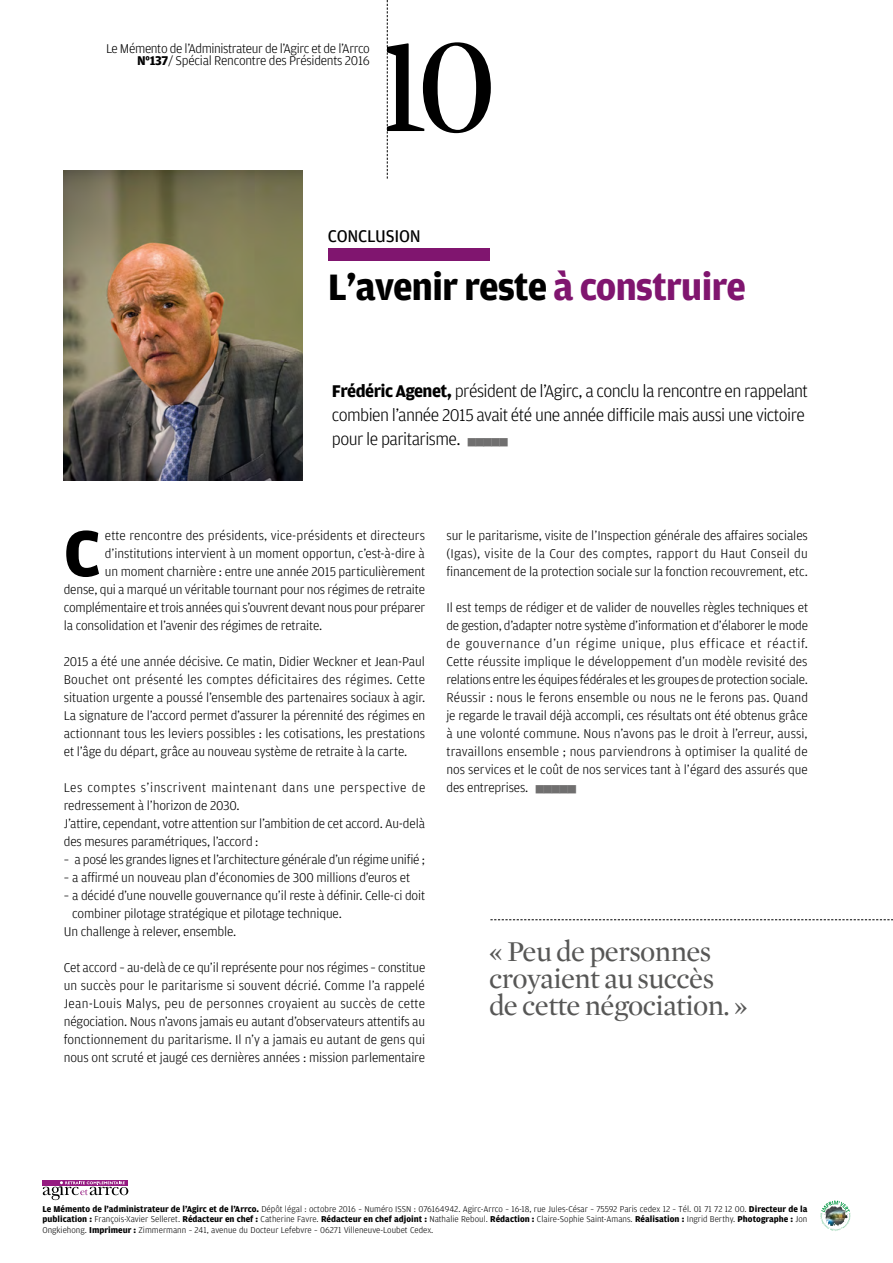
<style>
.page{position:relative;width:893px;height:1263px;background:#fff}
.page>*{position:absolute;margin:0;border:0;box-sizing:border-box;transform-origin:0 0}
.t1{font:141.15px "Mercury Display";color:#000}
.t2{font:700 68.85px "Amplitude";color:#000}
.t3{font:700 39px "Amplitude";letter-spacing:-.03em;color:#000}
.t4{font:29.4px/27.3px "Mercury Display";letter-spacing:-.02em;color:#575756}
.t5{font:300 18px/24px "Amplitude";letter-spacing:-.03em;color:#000}
.t6{font:18px "Amplitude";letter-spacing:-.01em;color:#000}
.t7{font:300 13.5px/18px "Amplitude";letter-spacing:-.01em;color:#000;text-align:justify}
.t8{font:300 13.5px/12px "Amplitude";letter-spacing:-.03em;color:#000;text-align:right}
.t9{font:300 9px/10.5px "Amplitude";color:#000;text-align:justify}
.s1{font-weight:700}
.s2{color:#80156f}
.s3{color:#706f6f}
</style>
<div class="page">
<img style="left:64px;top:170px;width:239px;height:310px">
<div style="left:328px;top:248px;width:162px;height:13px;background:#80156f"></div>
<svg style="left:490px;top:919px;width:403px;height:1px"></svg>
<svg style="left:387px;top:0;width:1px;height:179px"></svg>
<div style="left:43px;top:1180px;width:85px;height:6px;background:#951b81"></div>
<svg style="left:43px;top:1181px;width:85px;height:19px"></svg>
<svg style="left:820px;top:1200px;width:30px;height:31px"></svg>
<p class="t8" style="left:106px;top:42px;width:265px">Le Mémento de l’Administrateur de l’Agirc et de l’Arrco<br><span class="s1">N°137</span>/ Spécial Rencontre des Présidents 2016</p>
<h1 class="t1" style="left:374px;top:-13px;width:124px">10</h1>
<h3 class="t6" style="left:328px;top:226px;width:91px">CONCLUSION</h3>
<h3 class="t3" style="left:328px;top:266px;width:420px">L’avenir reste <span class="s2">à construire</span></h3>
<h3 class="t5" style="left:332px;top:379px;width:478px"><span class="s1">Frédéric Agenet,</span> président de l’Agirc, a conclu la rencontre en rappelant combien l’année 2015 avait été une année difficile mais aussi une victoire pour le paritarisme. <span class="s3">■■■■■</span></h3>
<h2 class="t2" style="left:64px;top:515px;width:38px">C</h2>
<p class="t7" style="left:105px;top:527px;width:322px">ette rencontre des présidents, vice-présidents et directeurs</p>
<p class="t7" style="left:105px;top:545px;width:322px">d’institutions intervient à un moment opportun, c’est-à-dire à</p>
<p class="t7" style="left:105px;top:563px;width:322px">un moment charnière : entre une année 2015 particulièrement</p>
<p class="t7" style="left:64px;top:581px;width:363px">dense, qui a marqué un véritable tournant pour nos régimes de retraite</p>
<p class="t7" style="left:64px;top:599px;width:363px">complémentaire et trois années qui s’ouvrent devant nous pour préparer</p>
<p class="t7" style="left:64px;top:617px;width:260px">la consolidation et l’avenir des régimes de retraite.</p>
<p class="t7" style="left:64px;top:653px;width:363px">2015 a été une année décisive. Ce matin, Didier Weckner et Jean-Paul Bouchet ont présenté les comptes déficitaires des régimes. Cette situation urgente a poussé l’ensemble des partenaires sociaux à agir.<br>La signature de l’accord permet d’assurer la pérennité des régimes en actionnant tous les leviers possibles : les cotisations, les prestations et l’âge du départ, grâce au nouveau système de retraite à la carte.</p>
<p class="t7" style="left:64px;top:779px;width:363px;text-align:left">Les comptes s’inscrivent maintenant dans une perspective de redressement à l’horizon de 2030.<br>J’attire, cependant, votre attention sur l’ambition de cet accord. Au-delà des mesures paramétriques, l’accord :</p>
<p class="t7" style="left:64px;top:851px;width:363px">– a posé les grandes lignes et l’architecture générale d’un régime unifié ;</p>
<p class="t7" style="left:64px;top:869px;width:348px">– a affirmé un nouveau plan d’économies de 300 millions d’euros et</p>
<p class="t7" style="left:64px;top:887px;width:363px">– a décidé d’une nouvelle gouvernance qu’il reste à définir. Celle-ci doit</p>
<p class="t7" style="left:72px;top:905px;width:271px">combiner pilotage stratégique et pilotage technique.</p>
<p class="t7" style="left:64px;top:923px;width:174px">Un challenge à relever, ensemble.</p>
<p class="t7" style="left:64px;top:959px;width:363px">Cet accord – au-delà de ce qu’il représente pour nos régimes – constitue un succès pour le paritarisme si souvent décrié. Comme l’a rappelé Jean-Louis Malys, peu de personnes croyaient au succès de cette négociation. Nous n’avons jamais eu autant d’observateurs attentifs au fonctionnement du paritarisme. Il n’y a jamais eu autant de gens qui nous ont scruté et jaugé ces dernières années : mission parlementaire</p>
<p class="t7" style="left:446px;top:527px;width:363px">sur le paritarisme, visite de l’Inspection générale des affaires sociales (Igas), visite de la Cour des comptes, rapport du Haut Conseil du financement de la protection sociale sur la fonction recouvrement, etc.</p>
<p class="t7" style="left:446px;top:599px;width:363px">Il est temps de rédiger et de valider de nouvelles règles techniques et de gestion, d’adapter notre système d’information et d’élaborer le mode de gouvernance d’un régime unique, plus efficace et réactif.<br>Cette réussite implique le développement d’un modèle revisité des relations entre les équipes fédérales et les groupes de protection sociale.<br>Réussir : nous le ferons ensemble ou nous ne le ferons pas. Quand je regarde le travail déjà accompli, ces résultats ont été obtenus grâce à une volonté commune. Nous n’avons pas le droit à l’erreur, aussi, travaillons ensemble ; nous parviendrons à optimiser la qualité de nos services et le coût de nos services tant à l’égard des assurés que des entreprises. <span class="s3">■■■■■</span></p>
<h3 class="t4" style="left:489px;top:936px;width:260px">« Peu de personnes croyaient au succès de cette négociation. »</h3>
<p class="t9" style="left:43px;top:1203px;width:766px"><span class="s1">Le Mémento de l’administrateur de l’Agirc et de l’Arrco.</span> Dépôt légal : octobre 2016 – Numéro ISSN : 076164942. Agirc-Arrco – 16-18, rue Jules-César – 75592 Paris cedex 12 – Tél. 01 71 72 12 00. <span class="s1">Directeur de la publication :</span> François-Xavier Selleret. <span class="s1">Rédacteur en chef :</span> Catherine Favre. <span class="s1">Rédacteur en chef adjoint :</span> Nathalie Reboul. <span class="s1">Rédaction :</span> Claire-Sophie Saint-Amans. <span class="s1">Réalisation :</span> Ingrid Berthy. <span class="s1">Photographe :</span> Jon Ongkiehong. <span class="s1">Imprimeur :</span> Zimmermann – 241, avenue du Docteur Lefebvre – 06271 Villeneuve-Loubet Cedex.</p>
</div>
